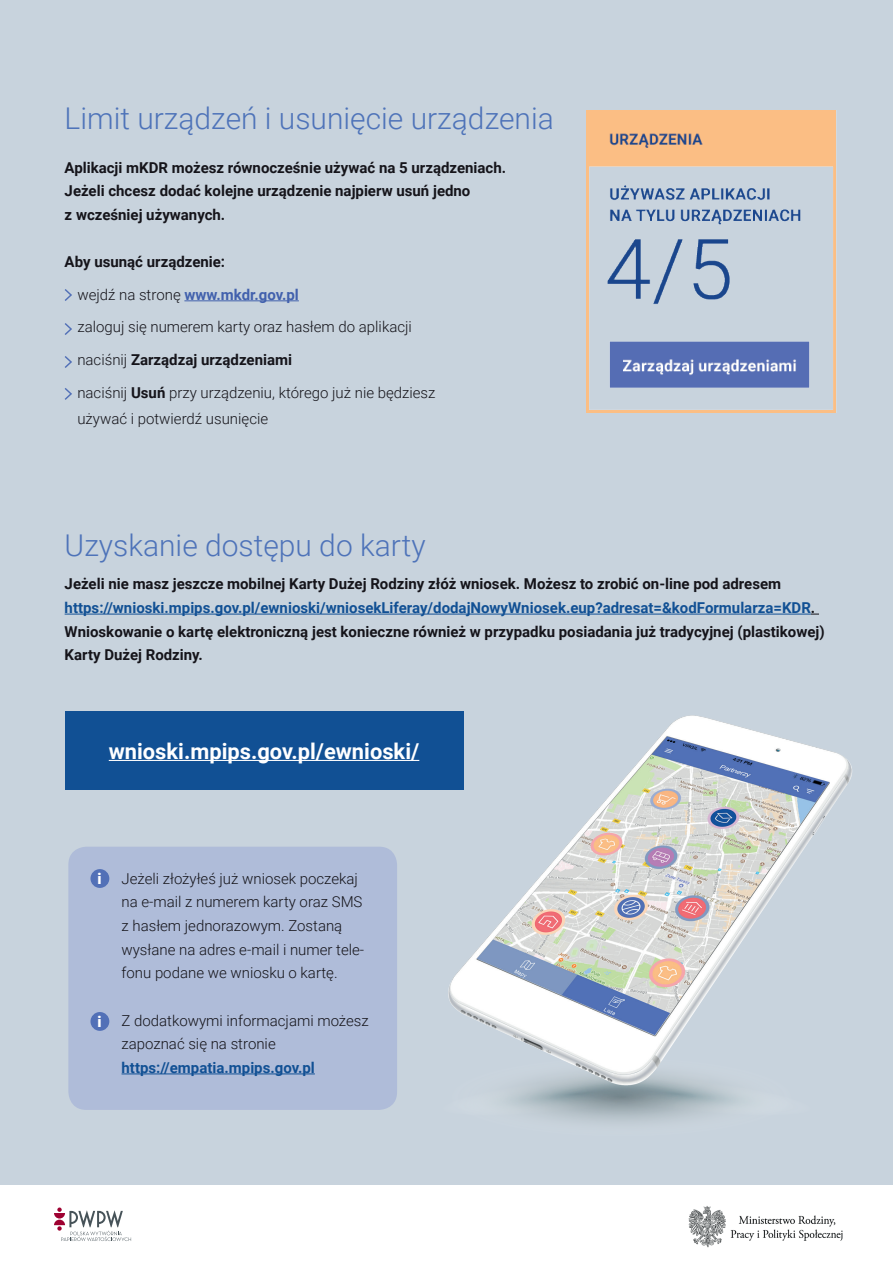
<style>
.page{position:relative;width:893px;height:1263px;background:#c8d3dd}
.page>*{position:absolute;margin:0;border:0;box-sizing:border-box;transform-origin:0 0}
.t1{font:300 30px "Roboto";color:#4e73b9}
.t2{font:700 21.9px "Roboto";color:#fff}
.t3{font:700 15px/23.7px "Roboto";color:#15141a}
.t4{font:300 15px/23.7px "Roboto";color:#15141a}
.t5{font:700 15px "Roboto";color:#115094}
.t6{font:900 15px "Roboto";color:#fff}
.s1{font-weight:700}
.s2{font-weight:700;color:#4261ad}
.s3{color:#115094}
</style>
<div class="page">
<hr style="left:184px;top:300px;width:115px;height:1px;background:#4261ad">
<hr style="left:65px;top:614px;width:746px;height:1px;background:#115094">
<svg style="left:65px;top:289px;width:7px;height:12px"></svg>
<svg style="left:65px;top:323px;width:7px;height:12px"></svg>
<svg style="left:65px;top:356px;width:7px;height:12px"></svg>
<svg style="left:64px;top:388px;width:8px;height:12px"></svg>
<img style="left:587px;top:110px;width:250px;height:302px">
<img style="left:448px;top:711px;width:404px;height:411px">
<div style="left:65px;top:711px;width:398px;height:79px;background:#115094"></div>
<hr style="left:109px;top:760px;width:310px;height:1px;background:#fff">
<div style="left:68px;top:847px;width:329px;height:263px;background:#afbcd9;border-radius:18px"></div>
<hr style="left:122px;top:1073px;width:193px;height:1px;background:#115094">
<div style="left:90px;top:869px;width:19px;height:19px;background:#5270b7;border-radius:50%"></div>
<div style="left:90px;top:1012px;width:19px;height:19px;background:#5270b7;border-radius:50%"></div>
<div style="left:0;top:1185px;width:893px;height:78px;background:#fff"></div>
<svg style="left:54px;top:1207px;width:77px;height:34px"></svg>
<img style="left:688px;top:1206px;width:155px;height:42px">
<h1 class="t1" style="left:65px;top:97px;width:491px">Limit urządzeń i usunięcie urządzenia</h1>
<p class="t3" style="left:65px;top:155px;width:443px">Aplikacji mKDR możesz równocześnie używać na 5 urządzeniach.<br>Jeżeli chcesz dodać kolejne urządzenie najpierw usuń jedno<br>z wcześniej używanych.</p>
<p class="t4" style="left:77px;top:245px;width:360px;line-height:32.7px;text-indent:-13px"><span class="s1">Aby usunąć urządzenie:<br></span>wejdź na stronę <span class="s2">www.mkdr.gov.pl<br></span>zaloguj się numerem karty oraz hasłem do aplikacji naciśnij <span class="s1">Zarządzaj urządzeniami<br></span>naciśnij <span class="s1">Usuń</span> przy urządzeniu, którego już nie będziesz</p>
<p class="t4" style="left:77px;top:406px;width:192px">używać i potwierdź usunięcie</p>
<h1 class="t1" style="left:65px;top:524px;width:362px">Uzyskanie dostępu do karty</h1>
<p class="t3" style="left:65px;top:572px;width:762px">Jeżeli nie masz jeszcze mobilnej Karty Dużej Rodziny złóż wniosek. Możesz to zrobić on-line pod adresem <span class="s3">https://wnioski.mpips.gov.pl/ewnioski/wniosekLiferay/dodajNowyWniosek.eup?adresat=&amp;kodFormularza=KDR</span>.<br>Wnioskowanie o kartę elektroniczną jest konieczne również w przypadku posiadania już tradycyjnej (plastikowej)<br>Karty Dużej Rodziny.</p>
<h2 class="t2" style="left:109px;top:736px;width:312px">wnioski.mpips.gov.pl/ewnioski/</h2>
<p class="t6" style="left:98px;top:868px;width:6px">i</p>
<p class="t6" style="left:98px;top:1011px;width:6px">i</p>
<p class="t4" style="left:122px;top:866px;width:244px">Jeżeli złożyłeś już wniosek poczekaj na e-mail z numerem karty oraz SMS z hasłem jednorazowym. Zostaną wysłane na adres e-mail i numer tele&shy;fonu podane we wniosku o kartę.</p>
<p class="t4" style="left:122px;top:1008px;width:249px">Z dodatkowymi informacjami możesz zapoznać się na stronie</p>
<p class="t5" style="left:122px;top:1057px;width:195px">https://empatia.mpips.gov.pl</p>
</div>
